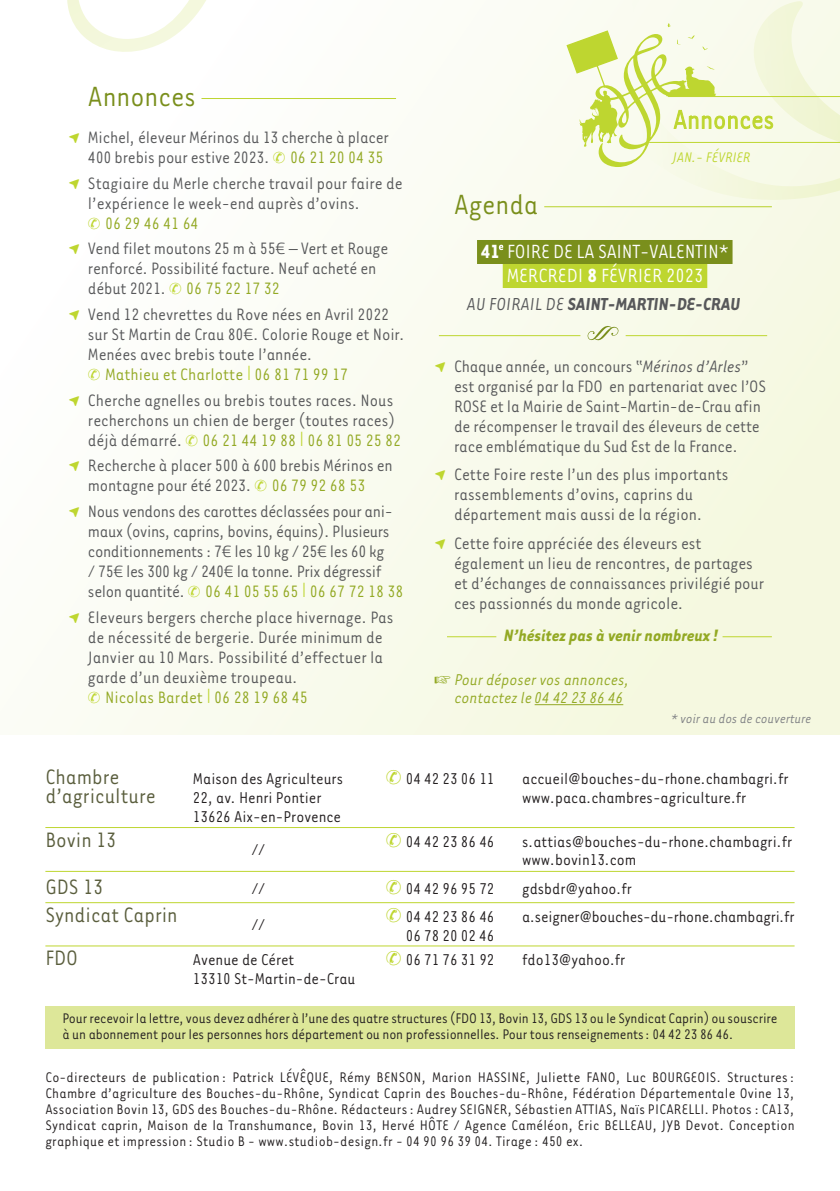
<style>
.page{position:relative;width:840px;height:1191px;background:#fff}
.page>*{position:absolute;margin:0;border:0;box-sizing:border-box;transform-origin:0 0}
.t1{font:32px "Tarzana Narrow";color:#7a8f1c}
.t2{font:24px "Tarzana Narrow";color:#5a5e3d}
.t3{font:22px/24px "Tarzana Narrow";letter-spacing:-.01em;color:#fff;text-align:center}
.t4{font:700 20px "Tarzana Narrow";color:#57585a}
.t5{font:19px/20px "Tarzana Narrow";letter-spacing:-.005em;color:#57585a}
.t6{font:19px "Tarzana Narrow";color:#93a924}
.t7{font:italic 700 19px "Tarzana Narrow";color:#93a924}
.t8{font:18px/18.8px "Tarzana Narrow";color:#231f20}
.t9{font:italic 18px/18px "Tarzana Narrow";color:#93a924}
.t10{font:16px/16px "Tarzana Narrow";letter-spacing:-.01em;color:#231f20}
.t11{font:italic 16px "Tarzana Narrow";color:#bed630}
.t12{font:italic 15px "Tarzana Narrow";letter-spacing:-.005em;color:#808285}
.s1{color:#93a924}
.s2{font-family:"Titillium";font-weight:300;font-size:17.2px}
.s3{color:#bed630}
.s4{font-weight:700}
.s5{font-weight:400}
.s6{font-style:italic}
</style>
<div class="page">
<div style="left:0;top:0;width:839px;height:752px;background:linear-gradient(to right,#fefefd,#f4f8df)"></div>
<div style="left:0;top:735px;width:839px;height:456px;background:#fff"></div>
<hr style="left:45px;top:827px;width:749px;height:1px;background:#bed630">
<hr style="left:45px;top:871px;width:749px;height:1px;background:#bed630">
<hr style="left:45px;top:902px;width:749px;height:1px;background:#bed630">
<hr style="left:45px;top:945px;width:749px;height:1px;background:#bed630">
<div style="left:45px;top:1006px;width:749px;height:43px;background:#dde799"></div>
<div style="left:477px;top:240px;width:255px;height:24px;background:#7a8f1c"></div>
<div style="left:502px;top:264px;width:204px;height:24px;background:#bed630"></div>
<hr style="left:544px;top:206px;width:227px;height:1px;background:#bed630">
<hr style="left:438px;top:335px;width:142px;height:1px;background:#bed630">
<svg style="left:587px;top:326px;width:31px;height:14px"></svg>
<hr style="left:625px;top:335px;width:141px;height:1px;background:#bed630">
<hr style="left:447px;top:636px;width:49px;height:1px;background:#bed630">
<hr style="left:722px;top:636px;width:49px;height:1px;background:#bed630">
<svg style="left:498px;top:245px;width:5px;height:5px"></svg>
<hr style="left:534px;top:704px;width:89px;height:1px;background:#93a924">
<svg style="left:62px;top:0;width:777px;height:167px"></svg>
<svg style="left:69px;top:179px;width:10px;height:10px"></svg>
<svg style="left:88px;top:217px;width:12px;height:12px"></svg>
<svg style="left:69px;top:244px;width:10px;height:10px"></svg>
<svg style="left:170px;top:283px;width:11px;height:11px"></svg>
<svg style="left:69px;top:310px;width:10px;height:10px"></svg>
<svg style="left:88px;top:368px;width:12px;height:12px"></svg>
<svg style="left:69px;top:396px;width:10px;height:10px"></svg>
<svg style="left:186px;top:434px;width:11px;height:12px"></svg>
<svg style="left:69px;top:461px;width:10px;height:10px"></svg>
<svg style="left:255px;top:480px;width:11px;height:11px"></svg>
<svg style="left:69px;top:507px;width:10px;height:10px"></svg>
<svg style="left:188px;top:586px;width:12px;height:11px"></svg>
<svg style="left:69px;top:613px;width:10px;height:10px"></svg>
<svg style="left:88px;top:691px;width:12px;height:12px"></svg>
<svg style="left:435px;top:362px;width:10px;height:10px"></svg>
<svg style="left:435px;top:470px;width:10px;height:10px"></svg>
<svg style="left:435px;top:539px;width:10px;height:10px"></svg>
<svg style="left:434px;top:675px;width:16px;height:8px"></svg>
<h1 class="t1" style="left:88px;top:77px;width:109px">Annonces</h1>
<p class="t5" style="left:88px;top:126px;width:302px">Michel, éleveur Mérinos du 13 cherche à placer<br>400 brebis pour estive 2023. <span class="s1">06 21 20 04 35</span></p>
<p class="t5" style="left:88px;top:172px;width:316px">Stagiaire du Merle cherche travail pour faire de l’expérience le week-end auprès d’ovins.</p>
<p class="t5" style="left:88px;top:209px;width:301px;line-height:25.6px;text-indent:17px"><span class="s1">06 29 46 41 64<br></span>Vend filet moutons 25 m à 55<span class="s2">€</span> – Vert et Rouge</p>
<p class="t5" style="left:88px;top:258px;width:290px">renforcé. Possibilité facture. Neuf acheté en début 2021. <span class="s1">06 75 22 17 32</span></p>
<p class="t5" style="left:88px;top:303px;width:302px">Vend 12 chevrettes du Rove nées en Avril 2022</p>
<p class="t5" style="left:88px;top:323px;width:318px">sur St Martin de Crau 80<span class="s2">€</span>. Colorie Rouge et Noir.</p>
<p class="t5" style="left:88px;top:343px;width:226px">Menées avec brebis toute l’année.</p>
<p class="t6" style="left:105px;top:363px;width:244px">Mathieu et Charlotte <span class="s3">|</span> 06 81 71 99 17</p>
<p class="t5" style="left:88px;top:389px;width:314px">Cherche agnelles ou brebis toutes races. Nous recherchons un chien de berger (toutes races) déjà démarré. <span class="s1">06 21 44 19 88</span> <span class="s3">|</span> <span class="s1">06 81 05 25 82</span></p>
<p class="t5" style="left:88px;top:455px;width:306px">Recherche à placer 500 à 600 brebis Mérinos en montagne pour été 2023. <span class="s1">06 79 92 68 53</span></p>
<p class="t5" style="left:88px;top:500px;width:317px">Nous vendons des carottes déclassées pour ani&shy;maux (ovins, caprins, bovins, équins). Plusieurs conditionnements : 7<span class="s2">€</span> les 10 kg / 25<span class="s2">€</span> les 60 kg<br>/ 75<span class="s2">€</span> les 300 kg / 240<span class="s2">€</span> la tonne. Prix dégressif selon quantité. <span class="s1">06 41 05 55 65</span> <span class="s3">|</span> <span class="s1">06 67 72 18 38</span></p>
<p class="t5" style="left:88px;top:606px;width:307px">Eleveurs bergers cherche place hivernage. Pas</p>
<p class="t5" style="left:88px;top:626px;width:296px">de nécessité de bergerie. Durée minimum de</p>
<p class="t5" style="left:88px;top:646px;width:296px">Janvier au 10 Mars. Possibilité d’effectuer la</p>
<p class="t5" style="left:88px;top:666px;width:211px">garde d’un deuxième troupeau.</p>
<p class="t6" style="left:105px;top:685px;width:204px">Nicolas Bardet<span class="s3">|</span> 06 28 19 68 45</p>
<p class="t11" style="left:672px;top:147px;width:79px">JAN.- FÉVRIER</p>
<h1 class="t1" style="left:454px;top:185px;width:86px">Agenda</h1>
<p class="t3" style="left:480px;top:238px;width:249px"><span class="s4">41</span> FOIRE DE LA SAINT-VALENTIN*<br>MERCREDI <span class="s4">8</span> FÉVRIER 2023</p>
<p class="t4" style="left:466px;top:291px;width:278px"><span class="s5">AU FOIRAIL DE</span> SAINT-MARTIN-DE-CRAU</p>
<p class="t5" style="left:454px;top:355px;width:313px">Chaque année, un concours “<span class="s6">Mérinos d’Arles</span>” est organisé par la FDO en partenariat avec l’OS ROSE et la Mairie de Saint-Martin-de-Crau afin de récompenser le travail des éleveurs de cette race emblématique du Sud Est de la France.</p>
<p class="t5" style="left:454px;top:463px;width:276px">Cette Foire reste l’un des plus importants rassemblements d’ovins, caprins du département mais aussi de la région.</p>
<p class="t5" style="left:454px;top:532px;width:311px">Cette foire appréciée des éleveurs est également un lieu de rencontres, de partages et d’échanges de connaissances privilégié pour ces passionnés du monde agricole.</p>
<p class="t7" style="left:504px;top:623px;width:216px">N’hésitez pas à venir nombreux!</p>
<p class="t9" style="left:454px;top:669px;width:176px">Pour déposer vos annonces, contactez le 04 42 23 86 46</p>
<p class="t12" style="left:670px;top:709px;width:142px">* voir au dos de couverture</p>
<p class="t2" style="left:45px;top:762px;width:76px">Chambre</p>
<p class="t8" style="left:193px;top:769px;width:151px">Maison des Agriculteurs</p>
<p class="t8" style="left:405px;top:769px;width:90px">04 42 23 06 11</p>
<p class="t8" style="left:522px;top:769px;width:268px">accueil@bouches-du-rhone.chambagri.fr</p>
<p class="t2" style="left:45px;top:781px;width:112px">d’agriculture</p>
<p class="t8" style="left:193px;top:787px;width:130px">22, av. Henri Pontier</p>
<p class="t8" style="left:522px;top:787px;width:225px">www.paca.chambres-agriculture.fr</p>
<p class="t8" style="left:193px;top:806px;width:149px">13626 Aix-en-Provence</p>
<p class="t2" style="left:45px;top:825px;width:72px">Bovin 13</p>
<p class="t8" style="left:251px;top:839px;width:15px">//</p>
<p class="t8" style="left:405px;top:831px;width:90px">04 42 23 86 46</p>
<p class="t8" style="left:522px;top:831px;width:271px">s.attias@bouches-du-rhone.chambagri.fr www.bovin13.com</p>
<p class="t2" style="left:45px;top:872px;width:59px">GDS 13</p>
<p class="t8" style="left:251px;top:878px;width:15px">//</p>
<p class="t8" style="left:405px;top:878px;width:90px">04 42 96 95 72</p>
<p class="t8" style="left:522px;top:878px;width:111px">gdsbdr@yahoo.fr</p>
<p class="t2" style="left:45px;top:900px;width:134px">Syndicat Caprin</p>
<p class="t8" style="left:405px;top:906px;width:90px">04 42 23 86 46</p>
<p class="t8" style="left:522px;top:906px;width:274px">a.seigner@bouches-du-rhone.chambagri.fr</p>
<p class="t8" style="left:405px;top:925px;width:90px">06 78 20 02 46</p>
<p class="t8" style="left:251px;top:914px;width:15px">//</p>
<p class="t2" style="left:45px;top:943px;width:34px">FDO</p>
<p class="t8" style="left:193px;top:949px;width:103px">Avenue de Céret</p>
<p class="t8" style="left:405px;top:949px;width:90px">06 71 76 31 92</p>
<p class="t8" style="left:522px;top:949px;width:105px">fdo13@yahoo.fr</p>
<p class="t8" style="left:193px;top:968px;width:164px">13310 St-Martin-de-Crau</p>
<p class="t10" style="left:62px;top:1009px;width:716px">Pour recevoir la lettre, vous devez adhérer à l’une des quatre structures (FDO 13, Bovin 13, GDS 13 ou le Syndicat Caprin) ou souscrire à un abonnement pour les personnes hors département ou non professionnelles. Pour tous renseignements: 04 42 23 86 46.</p>
<p class="t10" style="left:45px;top:1068px;width:750px;text-align:justify">Co-directeurs de publication : Patrick LÉVÊQUE, Rémy BENSON, Marion HASSINE, Juliette FANO, Luc BOURGEOIS. Structures:<br>Chambre d’agriculture des Bouches-du-Rhône, Syndicat Caprin des Bouches-du-Rhône, Fédération Départementale Ovine 13, Association Bovin 13, GDS des Bouches-du-Rhône. Rédacteurs: Audrey SEIGNER, Sébastien ATTIAS, Naïs PICARELLI. Photos : CA13, Syndicat caprin, Maison de la Transhumance, Bovin 13, Hervé HÔTE / Agence Caméléon, Eric BELLEAU, JYB Devot. Conception graphique et impression : Studio B - www.studiob-design.fr - 04 90 96 39 04. Tirage : 450 ex.</p>
</div>
